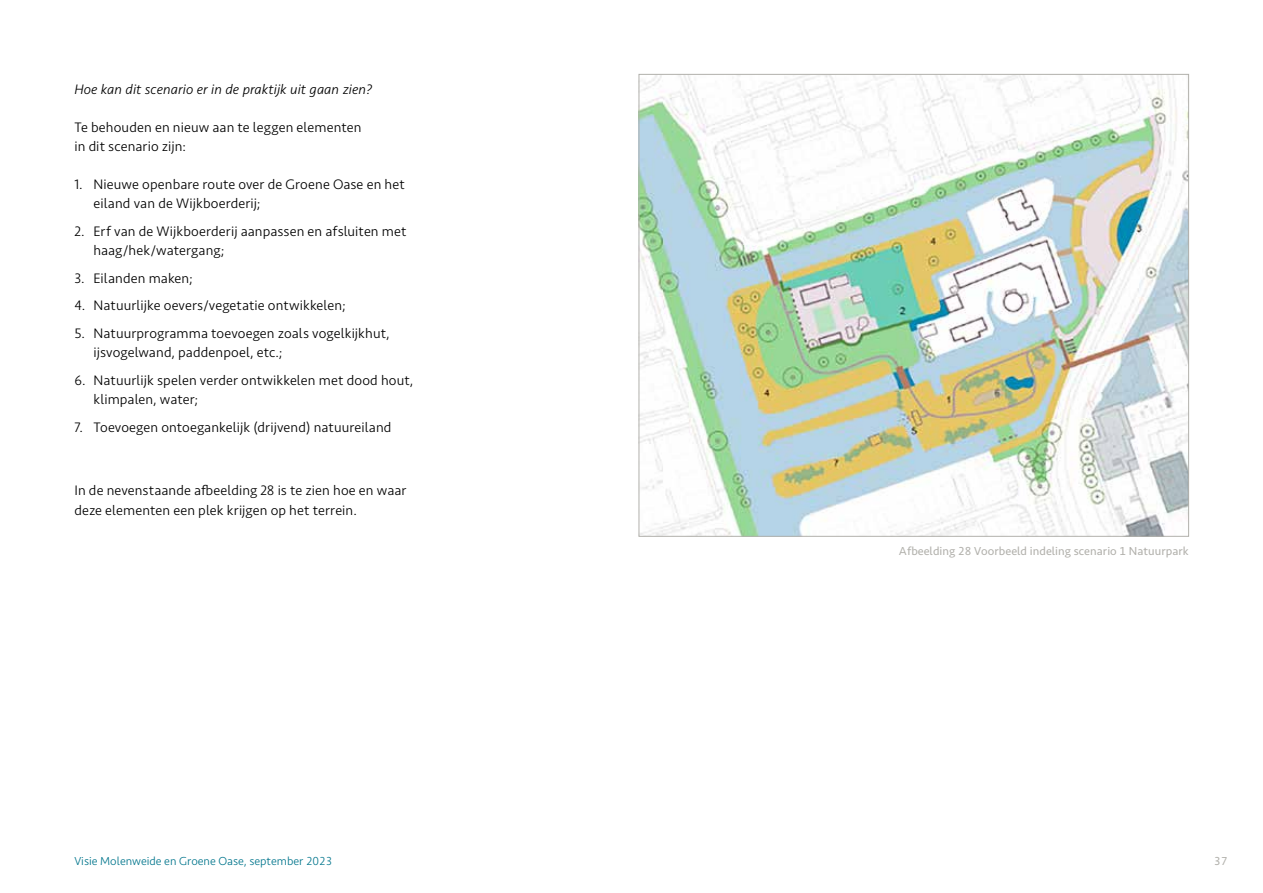
<style>
.page{position:relative;width:1263px;height:893px;background:#fff}
.page>*{position:absolute;margin:0;border:0;box-sizing:border-box;transform-origin:0 0}
.t1{font:300 14.25px/19.2px "Seravek";letter-spacing:.01em;color:#000}
.t2{font:italic 300 14.25px "Seravek";letter-spacing:.005em;color:#000}
.t3{font:12px "Seravek";letter-spacing:.005em;color:#b2b1ac}
.t4{font:300 12px "Seravek";color:#00758c}
</style>
<div class="page">
<img style="left:641px;top:76px;width:546px;height:458px">
<p class="t2" style="left:74px;top:80px;width:299px">Hoe kan dit scenario er in de praktijk uit gaan zien?</p>
<p class="t1" style="left:74px;top:118px;width:289px">Te behouden en nieuw aan te leggen elementen in dit scenario zijn:</p>
<p class="t1" style="left:94px;top:175px;width:313px;text-indent:-19px">1. Nieuwe openbare route over de Groene Oase en het eiland van de Wijkboerderij;</p>
<p class="t1" style="left:94px;top:222px;width:315px;text-indent:-19px">2. Erf van de Wijkboerderij aanpassen en afsluiten met haag/hek/watergang;</p>
<p class="t1" style="left:74px;top:269px;width:120px">3. Eilanden maken;</p>
<p class="t1" style="left:74px;top:296px;width:273px">4. Natuurlijke oevers/vegetatie ontwikkelen;</p>
<p class="t1" style="left:94px;top:324px;width:298px;text-indent:-19px">5. Natuurprogramma toevoegen zoals vogelkijkhut, ijsvogelwand, paddenpoel, etc.;</p>
<p class="t1" style="left:94px;top:371px;width:321px;text-indent:-19px">6. Natuurlijk spelen verder ontwikkelen met dood hout, klimpalen, water;</p>
<p class="t1" style="left:74px;top:417px;width:319px">7. Toevoegen ontoegankelijk (drijvend) natuureiland</p>
<p class="t1" style="left:74px;top:481px;width:334px">In de nevenstaande afbeelding 28 is te zien hoe en waar deze elementen een plek krijgen op het terrein.</p>
<p class="t3" style="left:899px;top:544px;width:291px">Afbeelding 28 Voorbeeld indeling scenario 1 Natuurpark</p>
<p class="t4" style="left:74px;top:854px;width:260px">Visie Molenweide en Groene Oase, september 2023</p>
<p class="t3" style="left:1214px;top:854px;width:15px">37</p>
</div>
